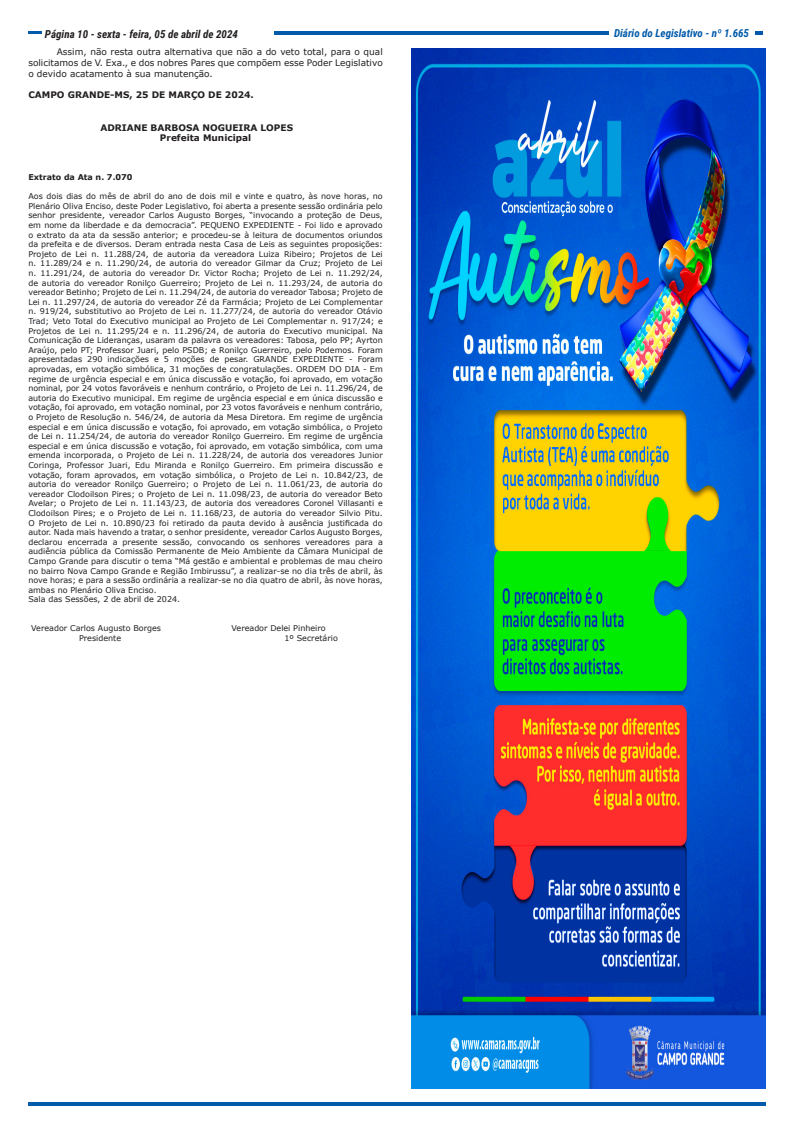
<style>
.page{position:relative;width:794px;height:1134px;background:#fff}
.page>*{position:absolute;margin:0;border:0;box-sizing:border-box;transform-origin:0 0}
.t1{font:italic 700 11px "Roboto Condensed";color:#231f20}
.t2{font:italic 700 11px "Roboto Condensed";color:#015aaa}
.t3{font:9px/10.8px "Verdana";color:#231f20;text-align:justify}
.t4{font:700 9px "Verdana";color:#231f20}
.t5{font:8px/9.6px "Verdana";color:#231f20;text-align:justify}
.t6{font:700 8px "Verdana";color:#231f20}
.s1{color:#212529}
</style>
<div class="page">
<svg style="left:28px;top:31px;width:13px;height:3px"></svg>
<hr style="left:274px;top:31px;width:334px;height:3px;background:#015aaa">
<hr style="left:28px;top:1103px;width:737px;height:3px;background:#015aaa">
<svg style="left:755px;top:31px;width:8px;height:3px"></svg>
<img style="left:411px;top:48px;width:354px;height:1041px">
<h1 class="t1" style="left:45px;top:27px;width:194px">Página 10 - sexta - feira, 05 de abril de 2024</h1>
<h1 class="t2" style="left:614px;top:25px;width:136px">Diário do Legislativo - nº 1.665</h1>
<p class="t3" style="left:28px;top:46px;width:356px;text-indent:28px">Assim, não resta outra alternativa que não a do veto total, para o qual solicitamos de V. Exa., e dos nobres Pares que compõem esse Poder Legislativo o devido acatamento à sua manutenção.</p>
<p class="t4" style="left:28px;top:89px;width:227px">CAMPO GRANDE-MS, 25 DE MARÇO DE 2024.</p>
<p class="t4" style="left:100px;top:121px;width:194px">ADRIANE BARBOSA NOGUEIRA LOPES</p>
<p class="t4" style="left:160px;top:132px;width:93px">Prefeita Municipal</p>
<p class="t6" style="left:28px;top:171px;width:106px">Extrato da Ata n. 7.070</p>
<p class="t5" style="left:28px;top:191px;width:356px">Aos dois dias do mês de abril do ano de dois mil e vinte e quatro, às nove horas, no Plenário Oliva Enciso, deste Poder Legislativo, foi aberta a presente sessão ordinária pelo senhor presidente, vereador Carlos Augusto Borges, “invocando a proteção de Deus, em nome da liberdade e da democracia”. PEQUENO EXPEDIENTE - Foi lido e aprovado o extrato da ata da sessão anterior; e procedeu-se à leitura de documentos oriundos da prefeita e de diversos. Deram entrada nesta Casa de Leis as seguintes proposições:<br>Projeto de Lei n. 11.288/24, de autoria da vereadora Luiza Ribeiro; Projetos de Lei n. 11.289/24 e n. 11.290/24, de autoria do vereador Gilmar da Cruz; Projeto de Lei n. 11.291/24, de autoria do vereador Dr. Victor Rocha; Projeto de Lei n. 11.292/24, de autoria do vereador Ronilço Guerreiro; Projeto de Lei n. 11.293/24, de autoria do vereador Betinho; Projeto de Lei n. 11.294/24, de autoria do vereador Tabosa; Projeto de Lei n. 11.297/24, de autoria do vereador Zé da Farmácia; Projeto de Lei Complementar n. 919/24, <span class="s1">substitutivo ao Projeto de Lei n. 11.277/24, de autoria do vereador Otávio Trad;</span> Veto Total do Executivo municipal ao Projeto de Lei Complementar n. 917/24; e Projetos de Lei n. 11.295/24 e n. 11.296/24, de autoria do Executivo municipal. Na Comunicação de Lideranças, usaram da palavra os vereadores: Tabosa, pelo PP; Ayrton Araújo, pelo PT; Professor Juari, pelo PSDB; e Ronilço Guerreiro, pelo Podemos. Foram apresentadas 290 indicações e 5 moções de pesar. GRANDE EXPEDIENTE - Foram aprovadas, em votação simbólica, 31 moções de congratulações. ORDEM DO DIA - Em regime de urgência especial e em única discussão e votação, foi aprovado, em votação nominal, por 24 votos favoráveis e nenhum contrário, o Projeto de Lei n. 11.296/24, de autoria do Executivo municipal. Em regime de urgência especial e em única discussão e votação, foi aprovado, em votação nominal, por 23 votos favoráveis e nenhum contrário, o Projeto de Resolução n. 546/24, de autoria da Mesa Diretora. Em regime de urgência especial e em única discussão e votação, foi aprovado, em votação simbólica, o Projeto de Lei n. 11.254/24, de autoria do vereador Ronilço Guerreiro. Em regime de urgência especial e em única discussão e votação, foi aprovado, em votação simbólica, com uma emenda incorporada, o Projeto de Lei n. 11.228/24, de autoria dos <span class="s1">vereadores Junior Coringa, Professor Juari, Edu Miranda e Ronilço Guerreiro.</span> Em primeira discussão e votação, foram aprovados, em votação simbólica, o Projeto de Lei n. 10.842/23, de autoria do vereador Ronilço Guerreiro; o Projeto de Lei n. 11.061/23, de autoria do vereador Clodoilson Pires; o Projeto de Lei n. 11.098/23, de autoria do vereador Beto Avelar; o Projeto de Lei n. 11.143/23, de autoria dos vereadores Coronel Villasanti e Clodoilson Pires; e o Projeto de Lei n. 11.168/23, de autoria do vereador Silvio Pitu.<br>O Projeto de Lei n. 10.890/23 foi retirado da pauta devido à ausência justificada do autor. Nada mais havendo a tratar, o senhor presidente, vereador Carlos Augusto Borges, declarou encerrada a presente sessão, convocando os senhores vereadores para a audiência pública da Comissão Permanente de Meio Ambiente da Câmara Municipal de Campo Grande para discutir o tema “Má gestão e ambiental e problemas de mau cheiro no bairro Nova Campo Grande e Região Imbirussu”, a realizar-se no dia três de abril, às nove horas; e para a sessão ordinária a realizar-se no dia quatro de abril, às nove horas, ambas no Plenário Oliva Enciso.</p>
<p class="t5" style="left:28px;top:594px;width:153px">Sala das Sessões, 2 de abril de 2024.</p>
<p class="t5" style="left:31px;top:623px;width:131px">Vereador Carlos Augusto Borges</p>
<p class="t5" style="left:232px;top:623px;width:96px">Vereador Delei Pinheiro</p>
<p class="t5" style="left:79px;top:633px;width:44px">Presidente</p>
<p class="t5" style="left:284px;top:633px;width:55px">1º Secretário</p>
</div>
